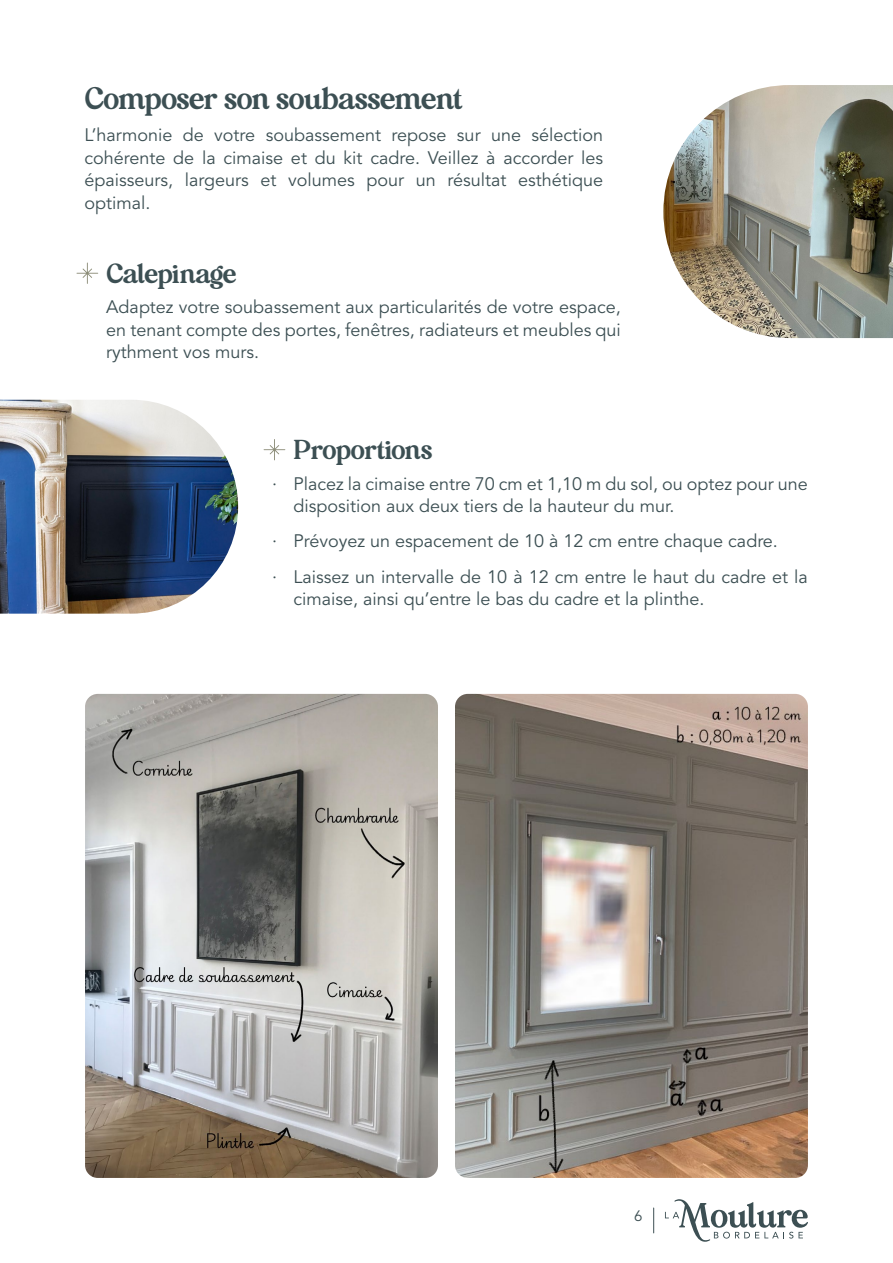
<style>
.page{position:relative;width:893px;height:1263px;background:#fff}
.page>*{position:absolute;margin:0;border:0;box-sizing:border-box;transform-origin:0 0}
.titre_2{font:27px "Mitogen Display";color:#3c4f53}
.titre_3-2{font:24px "Mitogen Display";color:#3c4f53}
.text{font:18px/22.5px "Avenir LT Std";color:#3c4f53;text-align:justify}
.t1{font:15px "Avenir LT Std";color:#3c4f53}
</style>
<div class="page">
<svg style="left:665px;top:1199px;width:143px;height:43px"></svg>
<svg style="left:653px;top:1208px;width:1px;height:25px"></svg>
<img style="left:663px;top:85px;width:230px;height:253px">
<svg style="left:77px;top:263px;width:21px;height:21px"></svg>
<svg style="left:264px;top:439px;width:21px;height:21px"></svg>
<img style="left:0;top:400px;width:238px;height:214px">
<img style="left:455px;top:694px;width:353px;height:484px">
<img style="left:85px;top:694px;width:353px;height:484px">
<p class="titre_2" style="left:85px;top:84px;width:379px">Composer son soubassement</p>
<p class="text" style="left:84px;top:124px;width:520px">L’harmonie de votre soubassement repose sur une sélection cohérente de la cimaise et du kit cadre. Veillez à accorder les épaisseurs, largeurs et volumes pour un résultat esthétique optimal.</p>
<p class="titre_3-2" style="left:107px;top:260px;width:131px">Calepinage</p>
<p class="text" style="left:106px;top:296px;width:516px">Adaptez votre soubassement aux particularités de votre espace, en tenant compte des portes, fenêtres, radiateurs et meubles qui rythment vos murs.</p>
<p class="titre_3-2" style="left:294px;top:437px;width:140px">Proportions</p>
<p class="text" style="left:293px;top:473px;width:516px;text-indent:-21px">· Placez la cimaise entre 70 cm et 1,10 m du sol, ou optez pour une disposition aux deux tiers de la hauteur du mur.</p>
<p class="text" style="left:272px;top:530px;width:507px">· Prévoyez un espacement de 10 à 12 cm entre chaque cadre.</p>
<p class="text" style="left:293px;top:566px;width:516px;text-indent:-21px">· Laissez un intervalle de 10 à 12 cm entre le haut du cadre et la cimaise, ainsi qu’entre le bas du cadre et la plinthe.</p>
<p class="t1" style="left:634px;top:1207px;width:10px">6</p>
</div>
